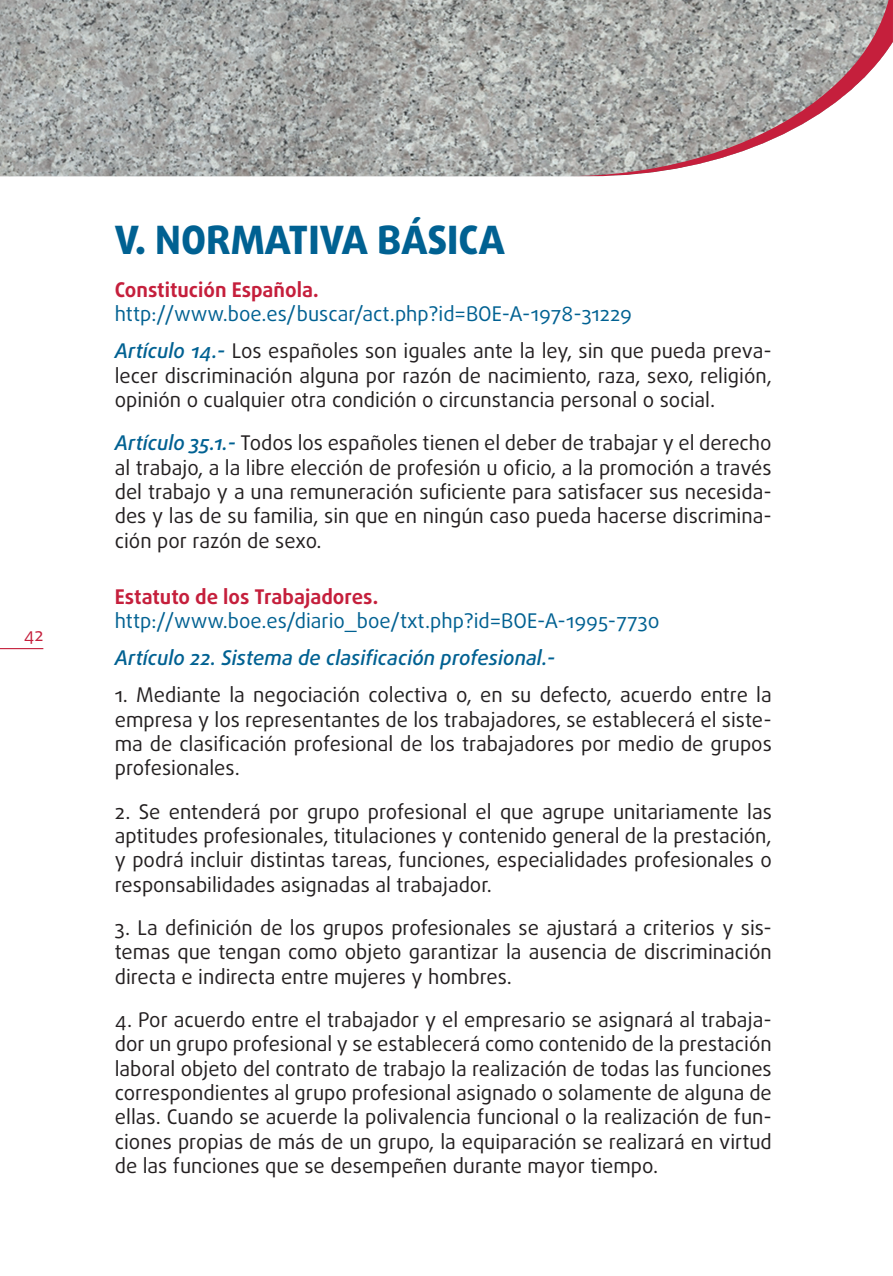
<style>
.page{position:relative;width:893px;height:1276px;background:#fff}
.page>*{position:absolute;margin:0;border:0;box-sizing:border-box;transform-origin:0 0}
.t1{font:800 38.93px "Daxline Pro";color:#006192}
.t2{font:20.25px/24.3px "Daxline Pro";color:#231f20;text-align:justify}
.t3{font:20.25px "Daxline Pro";color:#006192}
.t4{font:700 20.25px "Daxline Pro";color:#c51f3c}
.t5{font:italic 500 20.25px "Daxline Pro";color:#006192}
.t6{font:18px "Daxline Pro";color:#c51f3c}
.s1{font-weight:500;font-style:italic;color:#006192}
</style>
<div class="page">
<hr style="left:0;top:648px;width:43px;height:1px;background:#c51f3c">
<img style="left:0;top:0;width:564px;height:176px">
<svg style="left:564px;top:0;width:329px;height:176px"></svg>
<p class="t6" style="left:24px;top:622px;width:21px">42</p>
<p class="t1" style="left:115px;top:214px;width:391px">V. NORMATIVA BÁSICA</p>
<p class="t4" style="left:115px;top:276px;width:205px">Constitución Española.</p>
<p class="t3" style="left:115px;top:301px;width:519px">http://www.boe.es/buscar/act.php?id=BOE-A-1978-31229</p>
<p class="t2" style="left:115px;top:339px;width:658px"><span class="s1">Artículo 14.-</span> Los españoles son iguales ante la ley, sin que pueda preva&shy;lecer discriminación alguna por razón de nacimiento, raza, sexo, religión, opinión o cualquier otra condición o circunstancia personal o social.</p>
<p class="t2" style="left:115px;top:431px;width:658px"><span class="s1">Artículo 35.1.-</span> Todos los españoles tienen el deber de trabajar y el derecho al trabajo, a la libre elección de profesión u oficio, a la promoción a través del trabajo y a una remuneración suficiente para satisfacer sus necesida&shy;des y las de su familia, sin que en ningún caso pueda hacerse discrimina&shy;ción por razón de sexo.</p>
<p class="t4" style="left:115px;top:583px;width:265px">Estatuto de los Trabajadores.</p>
<p class="t3" style="left:115px;top:607px;width:546px">http://www.boe.es/diario_boe/txt.php?id=BOE-A-1995-7730</p>
<p class="t5" style="left:115px;top:644px;width:442px">Artículo 22. Sistema de clasificación profesional.-</p>
<p class="t2" style="left:115px;top:683px;width:658px">1. Mediante la negociación colectiva o, en su defecto, acuerdo entre la empresa y los representantes de los trabajadores, se establecerá el siste&shy;ma de clasificación profesional de los trabajadores por medio de grupos profesionales.</p>
<p class="t2" style="left:115px;top:799px;width:659px">2. Se entenderá por grupo profesional el que agrupe unitariamente las aptitudes profesionales, titulaciones y contenido general de la prestación, y podrá incluir distintas tareas, funciones, especialidades profesionales o responsabilidades asignadas al trabajador.</p>
<p class="t2" style="left:115px;top:916px;width:658px">3. La definición de los grupos profesionales se ajustará a criterios y sis&shy;temas que tengan como objeto garantizar la ausencia de discriminación directa e indirecta entre mujeres y hombres.</p>
<p class="t2" style="left:115px;top:1008px;width:658px">4. Por acuerdo entre el trabajador y el empresario se asignará al trabaja&shy;dor un grupo profesional y se establecerá como contenido de la prestación laboral objeto del contrato de trabajo la realización de todas las funciones correspondientes al grupo profesional asignado o solamente de alguna de ellas. Cuando se acuerde la polivalencia funcional o la realización de fun&shy;ciones propias de más de un grupo, la equiparación se realizará en virtud de las funciones que se desempeñen durante mayor tiempo.</p>
</div>
